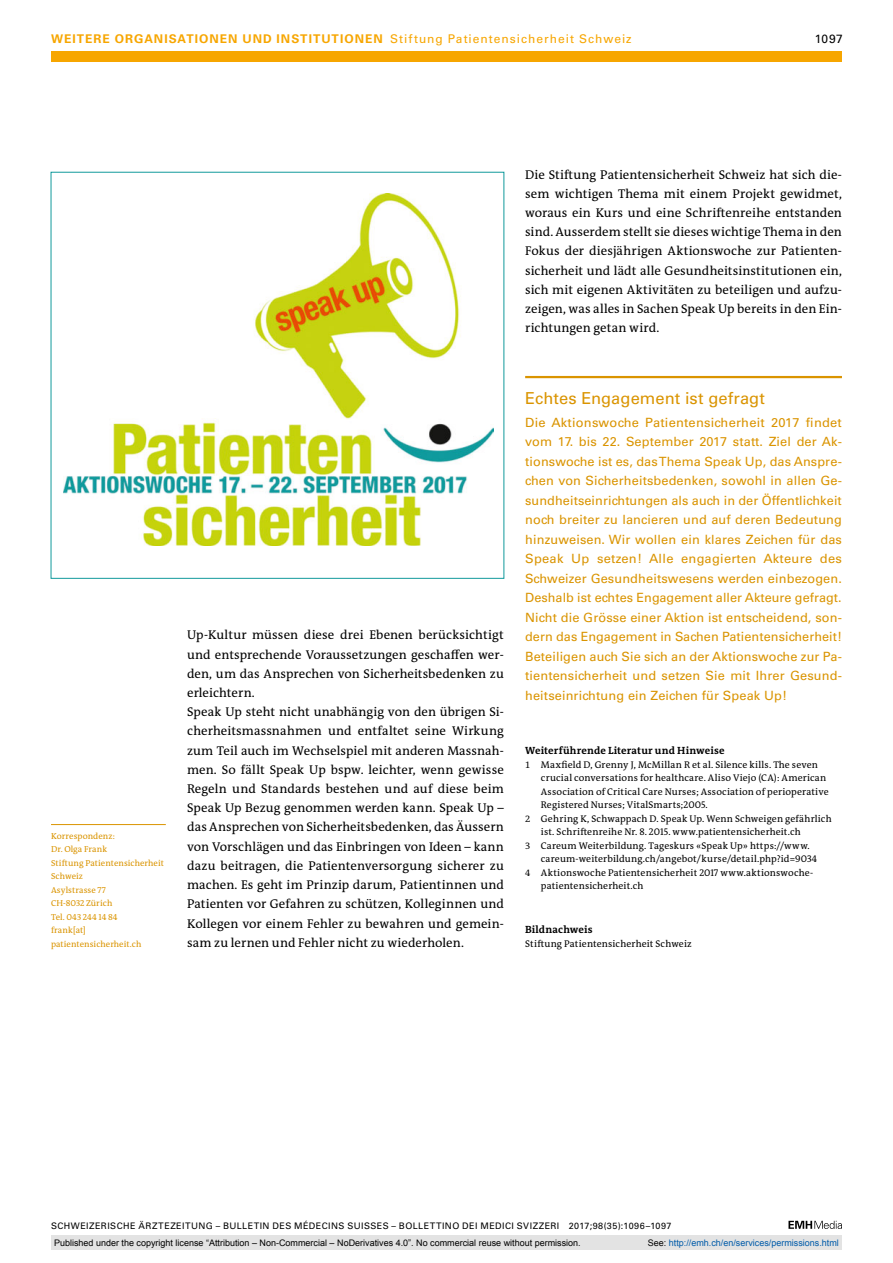
<style>
.page{position:relative;width:893px;height:1263px;background:#fff}
.page>*{position:absolute;margin:0;border:0;box-sizing:border-box;transform-origin:0 0}
.t1{font:16.5px "Univers LT Std";letter-spacing:.005em;color:#da9400}
.t2{font:12.75px/19.2px "The Antiqua B W5 Plain";letter-spacing:.005em;color:#000}
.t3{font:12.75px/19.5px "Univers LT Std";letter-spacing:.01em;color:#da9400;text-align:justify}
.t4{font:700 12px "Univers LT Std";letter-spacing:.085em;color:#f7a600}
.t5{font:12px "Univers LT Std";color:#000}
.t6{font:700 10.5px "The Antiqua B W7";letter-spacing:.015em;color:#000}
.t7{font:9.75px "The Antiqua B W5 Plain";letter-spacing:.015em;color:#000}
.t8{font:9px "Arial";color:#000}
.t9{font:9px "Univers LT Std";letter-spacing:.05em;color:#000}
.t10{font:9px "Arial";color:#005ba9}
.t11{font:8.7px/13.5px "The Antiqua B W5 Plain";letter-spacing:.01em;color:#da9400}
.s1{font-weight:400}
.s2{font-size:9.3px}
.s3{color:#000}
</style>
<div class="page">
<svg style="left:788px;top:1221px;width:54px;height:8px"></svg>
<div style="left:51px;top:51px;width:791px;height:11px;background:#f7a600"></div>
<hr style="left:51px;top:824px;width:115px;height:1px;background:#da9400">
<img style="left:64px;top:193px;width:429px;height:352px">
<hr style="left:525px;top:376px;width:317px;height:2px;background:#da9400">
<div style="left:51px;top:1235px;width:791px;height:15px;background:#e3e3e3"></div>
<p class="t4" style="left:51px;top:31px;width:582px">WEITERE ORGANISATIONEN UND INSTITUTIONEN <span class="s1">Stiftung Patientensicherheit Schweiz</span></p>
<p class="t5" style="left:815px;top:31px;width:29px">1097</p>
<p class="t11" style="left:51px;top:829px;width:114px">Korrespondenz:<br>Dr. Olga Frank<br>Stiftung Patientensicherheit<br>Schweiz<br>Asylstrasse 77<br>CH-8032 Zürich<br>Tel. 043 244 14 84<br>frank[at] patientensicherheit.ch</p>
<p class="t2" style="left:525px;top:165px;width:318px;text-align:justify">Die Stiftung Patientensicherheit Schweiz hat sich die&shy;sem wichtigen Thema mit einem Projekt gewidmet, woraus ein Kurs und eine Schriftenreihe entstanden sind. Ausserdem stellt sie dieses wichtige Thema in den Fokus der diesjährigen Aktionswoche zur Patienten&shy;sicherheit und lädt alle Gesundheitsinstitutionen ein, sich mit eigenen Aktivitäten zu beteiligen und aufzu&shy;zeigen, was alles in Sachen Speak Up bereits in den Ein&shy;richtungen getan wird.</p>
<p class="t2" style="left:187px;top:626px;width:318px">Up-Kultur müssen diese drei Ebenen berücksichtigt und entsprechende Voraussetzungen geschaffen wer&shy;den, um das Ansprechen von Sicherheitsbedenken zu erleichtern.<br>Speak Up steht nicht unabhängig von den übrigen Si&shy;cherheitsmassnahmen und entfaltet seine Wirkung zum Teil auch im Wechselspiel mit anderen Massnah&shy;men. So fällt Speak Up bspw. leichter, wenn gewisse Regeln und Standards bestehen und auf diese beim Speak Up Bezug genommen werden kann. Speak Up – das Ansprechen von Sicherheitsbedenken, das Äussern von Vorschlägen und das Einbringen von Ideen – kann dazu beitragen, die Patientenversorgung sicherer zu machen. Es geht im Prinzip darum, Patientinnen und Patienten vor Gefahren zu schützen, Kolleginnen und Kollegen vor einem Fehler zu bewahren und gemein&shy;sam zu lernen und Fehler nicht zu wiederholen.</p>
<p class="t1" style="left:525px;top:388px;width:241px">Echtes Engagement ist gefragt</p>
<p class="t3" style="left:525px;top:412px;width:318px">Die Aktionswoche Patientensicherheit 2017 findet vom 17. bis 22. September 2017 statt. Ziel der Ak&shy;tionswoche ist es, das Thema Speak Up, das Anspre&shy;chen von Sicherheitsbedenken, sowohl in allen Ge&shy;sundheitseinrichtungen als auch in der Öffentlichkeit noch breiter zu lancieren und auf deren Bedeutung hinzuweisen. Wir wollen ein klares Zeichen für das Speak Up setzen! Alle engagierten Akteure des Schweizer Gesundheitswesens werden einbezogen.<br>Deshalb ist echtes Engagement aller Akteure gefragt.<br>Nicht die Grösse einer Aktion ist entscheidend, son&shy;dern das Engagement in Sachen Patientensicherheit!<br>Beteiligen auch Sie sich an der Aktionswoche zur Pa&shy;tientensicherheit und setzen Sie mit Ihrer Gesund&shy;heitseinrichtung ein Zeichen für Speak Up!</p>
<p class="t6" style="left:525px;top:744px;width:201px">Weiterführende Literatur und Hinweise</p>
<p class="t7" style="left:525px;top:758px;width:294px"><span class="s2">1</span> Maxfield D, Grenny J, McMillan R et al. Silence kills. The seven</p>
<p class="t7" style="left:541px;top:772px;width:287px">crucial conversations for healthcare. Aliso Viejo (CA): American</p>
<p class="t7" style="left:541px;top:785px;width:289px">Association of Critical Care Nurses; Association of perioperative</p>
<p class="t7" style="left:541px;top:799px;width:168px">Registered Nurses; VitalSmarts;2005.</p>
<p class="t7" style="left:525px;top:812px;width:308px"><span class="s2">2</span> Gehring K, Schwappach D. Speak Up. Wenn Schweigen gefährlich</p>
<p class="t7" style="left:541px;top:826px;width:261px">ist. Schriftenreihe Nr. 8. 2015. www.patientensicherheit.ch</p>
<p class="t7" style="left:525px;top:839px;width:286px"><span class="s2">3</span> Careum Weiterbildung. Tageskurs «Speak Up» https://www.</p>
<p class="t7" style="left:541px;top:853px;width:278px">careum-weiterbildung.ch/angebot/kurse/detail.php?id=9034</p>
<p class="t7" style="left:525px;top:866px;width:289px"><span class="s2">4</span> Aktionswoche Patientensicherheit 2017 www.aktionswoche-</p>
<p class="t7" style="left:541px;top:880px;width:104px">patientensicherheit.ch</p>
<p class="t6" style="left:525px;top:923px;width:69px">Bildnachweis</p>
<p class="t7" style="left:525px;top:937px;width:168px">Stiftung Patientensicherheit Schweiz</p>
<p class="t9" style="left:51px;top:1220px;width:622px">SCHWEIZERISCHE ÄRZTEZEITUNG – BULLETIN DES MÉDECINS SUISSES – BOLLETTINO DEI MEDICI SVIZZERI 2017;98(35):1096–1097</p>
<p class="t8" style="left:54px;top:1237px;width:528px">Published under the copyright license “Attribution – Non-Commercial – NoDerivatives 4.0”. No commercial reuse without permission.</p>
<p class="t10" style="left:648px;top:1237px;width:193px"><span class="s3">See:</span> http://emh.ch/en/services/permissions.html</p>
</div>
